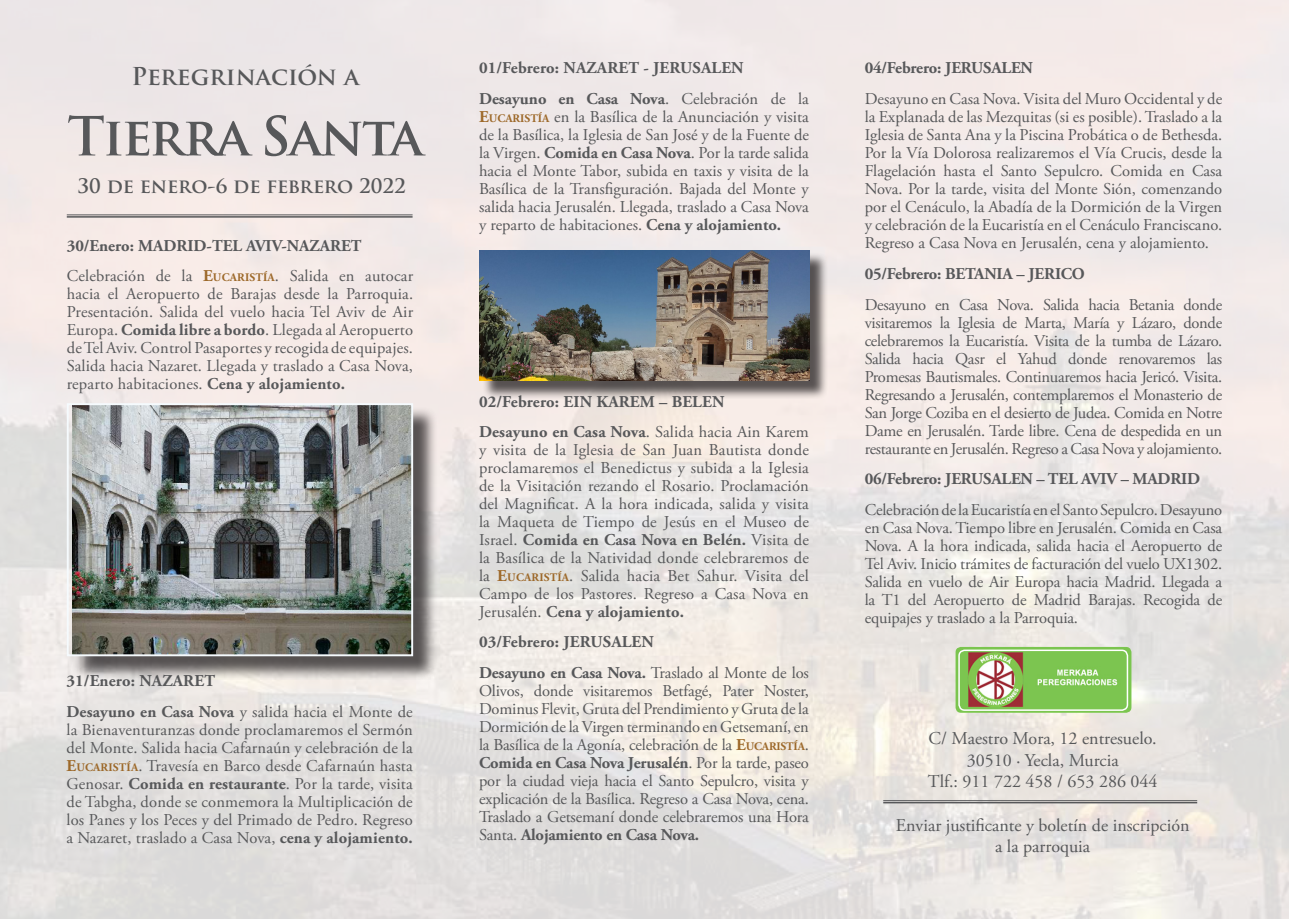
<style>
.page{position:relative;width:1289px;height:919px;background:#fff}
.page>*{position:absolute;margin:0;border:0;box-sizing:border-box;transform-origin:0 0}
.t1{font:700 52.5px "Trajan Pro";letter-spacing:-.04em;color:#57585a}
.t2{font:700 24px "Trajan Pro";color:#57585a}
.t3{font:700 19.5px "Trajan Pro";letter-spacing:-.01em;color:#57585a}
.t4{font:18px/21.6px "Adobe Garamond Pro";color:#57585a;text-align:center}
.t5{font:16.5px/18px "Adobe Garamond Pro";color:#57585a;text-align:justify}
.t6{font:700 16.5px "Adobe Garamond Pro";color:#57585a}
.s1{font-weight:700;color:#9d692a}
.s2{font-weight:700;font-size:11.55px;color:#9d692a}
.s3{font-weight:700}
</style>
<div class="page">
<img style="left:0;top:0;width:1288px;height:918px">
<img style="left:955px;top:647px;width:176px;height:65px">
<div style="left:958px;top:649px;width:170px;height:61px;border:2px solid #fff;border-radius:6px"></div>
<hr style="left:883px;top:800px;width:314px;height:1px;background:#57585a">
<hr style="left:883px;top:801px;width:314px;height:2px;background:#57585a">
<hr style="left:67px;top:215px;width:345px;height:1px;background:#57585a">
<hr style="left:67px;top:216px;width:345px;height:2px;background:#57585a">
<div style="left:70px;top:406px;width:367px;height:274px;background:#231f20;opacity:.75"></div>
<img style="left:72px;top:406px;width:338px;height:247px">
<div style="left:67px;top:403px;width:346px;height:253px;border:2px solid #f5fafd"></div>
<div style="left:482px;top:252px;width:346px;height:147px;background:#231f20;opacity:.75"></div>
<img style="left:479px;top:250px;width:330px;height:131px">
<p class="t2" style="left:131px;top:61px;width:229px">Peregrinación a</p>
<p class="t1" style="left:67px;top:104px;width:357px">Tierra Santa</p>
<p class="t3" style="left:78px;top:174px;width:330px">30 de enero-6 de febrero 2022</p>
<p class="t6" style="left:67px;top:236px;width:296px">30/Enero: MADRID-TEL AVIV-NAZARET</p>
<p class="t5" style="left:67px;top:268px;width:348px">Celebración de la <span class="s1">E</span><span class="s2">UCARISTÍA</span>. Salida en autocar hacia el Aeropuerto de Barajas desde la Parroquia.<br>Presentación. Salida del vuelo hacia Tel Aviv de Air Europa. <span class="s3">Comida libre a bordo</span>. Llegada al Aeropuerto de Tel Aviv. Control Pasaportes y recogida de equipajes.<br>Salida hacia Nazaret. Llegada y traslado a Casa Nova, reparto habitaciones. <span class="s3">Cena y alojamiento.</span></p>
<p class="t6" style="left:66px;top:671px;width:150px">31/Enero: NAZARET</p>
<p class="t5" style="left:66px;top:702px;width:348px"><span class="s3">Desayuno en Casa Nova</span> y salida hacia el Monte de la Bienaventuranzas donde proclamaremos el Sermón del Monte. Salida hacia Cafarnaún y celebración de la <span class="s1">E</span><span class="s2">UCARISTÍA</span>. Travesía en Barco desde Cafarnaún hasta Genosar. <span class="s3">Comida en restaurante</span>. Por la tarde, visita de Tabgha, donde se conmemora la Multiplicación de los Panes y los Peces y del Primado de Pedro. Regreso a Nazaret, traslado a Casa Nova, <span class="s3">cena y alojamiento.</span></p>
<p class="t6" style="left:479px;top:58px;width:266px">01/Febrero: NAZARET - JERUSALEN</p>
<p class="t5" style="left:479px;top:90px;width:331px"><span class="s3">Desayuno en Casa Nova</span>. Celebración de la <span class="s1">E</span><span class="s2">UCARISTÍA</span> en la Basílica de la Anunciación y visita de la Basílica, la Iglesia de San José y de la Fuente de la Virgen. <span class="s3">Comida en Casa Nova</span>. Por la tarde salida hacia el Monte Tabor, subida en taxis y visita de la Basílica de la Transfiguración. Bajada del Monte y salida hacia Jerusalén. Llegada, traslado a Casa Nova y reparto de habitaciones. <span class="s3">Cena y alojamiento.</span></p>
<p class="t6" style="left:479px;top:391px;width:247px">02/Febrero: EIN KAREM – BELEN</p>
<p class="t5" style="left:479px;top:423px;width:331px"><span class="s3">Desayuno en Casa Nova</span>. Salida hacia Ain Karem y visita de la Iglesia de San Juan Bautista donde proclamaremos el Benedictus y subida a la Iglesia de la Visitación rezando el Rosario. Proclamación del Magnificat. A la hora indicada, salida y visita la Maqueta de Tiempo de Jesús en el Museo de Israel. <span class="s3">Comida en Casa Nova en Belén.</span> Visita de la Basílica de la Natividad donde celebraremos de la <span class="s1">E</span><span class="s2">UCARISTÍA</span>. Salida hacia Bet Sahur. Visita del Campo de los Pastores. Regreso a Casa Nova en Jerusalén. <span class="s3">Cena y alojamiento.</span></p>
<p class="t6" style="left:479px;top:632px;width:176px">03/Febrero: JERUSALEN</p>
<p class="t5" style="left:479px;top:664px;width:331px"><span class="s3">Desayuno en Casa Nova.</span> Traslado al Monte de los Olivos, donde visitaremos Betfagé, Pater Noster, Dominus Flevit, Gruta del Prendimiento y Gruta de la Dormición de la Virgen terminando en Getsemaní, en la Basílica de la Agonía, celebración de la <span class="s1">E</span><span class="s2">UCARISTÍA</span>.<br><span class="s3">Comida en Casa Nova Jerusalén</span>. Por la tarde, paseo por la ciudad vieja hacia el Santo Sepulcro, visita y explicación de la Basílica. Regreso a Casa Nova, cena.<br>Traslado a Getsemaní donde celebraremos una Hora Santa. <span class="s3">Alojamiento en Casa Nova.</span></p>
<p class="t6" style="left:864px;top:58px;width:170px">04/Febrero: JERUSALEN</p>
<p class="t5" style="left:864px;top:90px;width:359px">Desayuno en Casa Nova. Visita del Muro Occidental y de la Explanada de las Mezquitas (si es posible). Traslado a la Iglesia de Santa Ana y la Piscina Probática o de Bethesda.<br>Por la Vía Dolorosa realizaremos el Vía Crucis, desde la Flagelación hasta el Santo Sepulcro. Comida en Casa Nova. Por la tarde, visita del Monte Sión, comenzando por el Cenáculo, la Abadía de la Dormición de la Virgen y celebración de la Eucaristía en el Cenáculo Franciscano.<br>Regreso a Casa Nova en Jerusalén, cena y alojamiento.</p>
<p class="t6" style="left:864px;top:264px;width:222px">05/Febrero: BETANIA – JERICO</p>
<p class="t5" style="left:864px;top:296px;width:359px">Desayuno en Casa Nova. Salida hacia Betania donde visitaremos la Iglesia de Marta, María y Lázaro, donde celebraremos la Eucaristía. Visita de la tumba de Lázaro.<br>Salida hacia Qasr el Yahud donde renovaremos las Promesas Bautismales. Continuaremos hacia Jericó. Visita.<br>Regresando a Jerusalén, contemplaremos el Monasterio de San Jorge Coziba en el desierto de Judea. Comida en Notre Dame en Jerusalén. Tarde libre. Cena de despedida en un restaurante en Jerusalén. Regreso a Casa Nova y alojamiento.</p>
<p class="t6" style="left:864px;top:469px;width:337px">06/Febrero: JERUSALEN – TEL AVIV – MADRID</p>
<p class="t5" style="left:864px;top:501px;width:359px">Celebración de la Eucaristía en el Santo Sepulcro. Desayuno en Casa Nova. Tiempo libre en Jerusalén. Comida en Casa Nova. A la hora indicada, salida hacia el Aeropuerto de Tel Aviv. Inicio trámites de facturación del vuelo UX1302.<br>Salida en vuelo de Air Europa hacia Madrid. Llegada a la T1 del Aeropuerto de Madrid Barajas. Recogida de equipajes y traslado a la Parroquia.</p>
<p class="t4" style="left:928px;top:728px;width:230px">C/ Maestro Mora, 12 entresuelo.<br>30510 · Yecla, Murcia</p>
<p class="t4" style="left:927px;top:771px;width:231px">Tlf.: 911 722 458 / 653 286 044</p>
<p class="t4" style="left:895px;top:814px;width:295px">Enviar justificante y boletín de inscripción a la parroquia</p>
</div>
